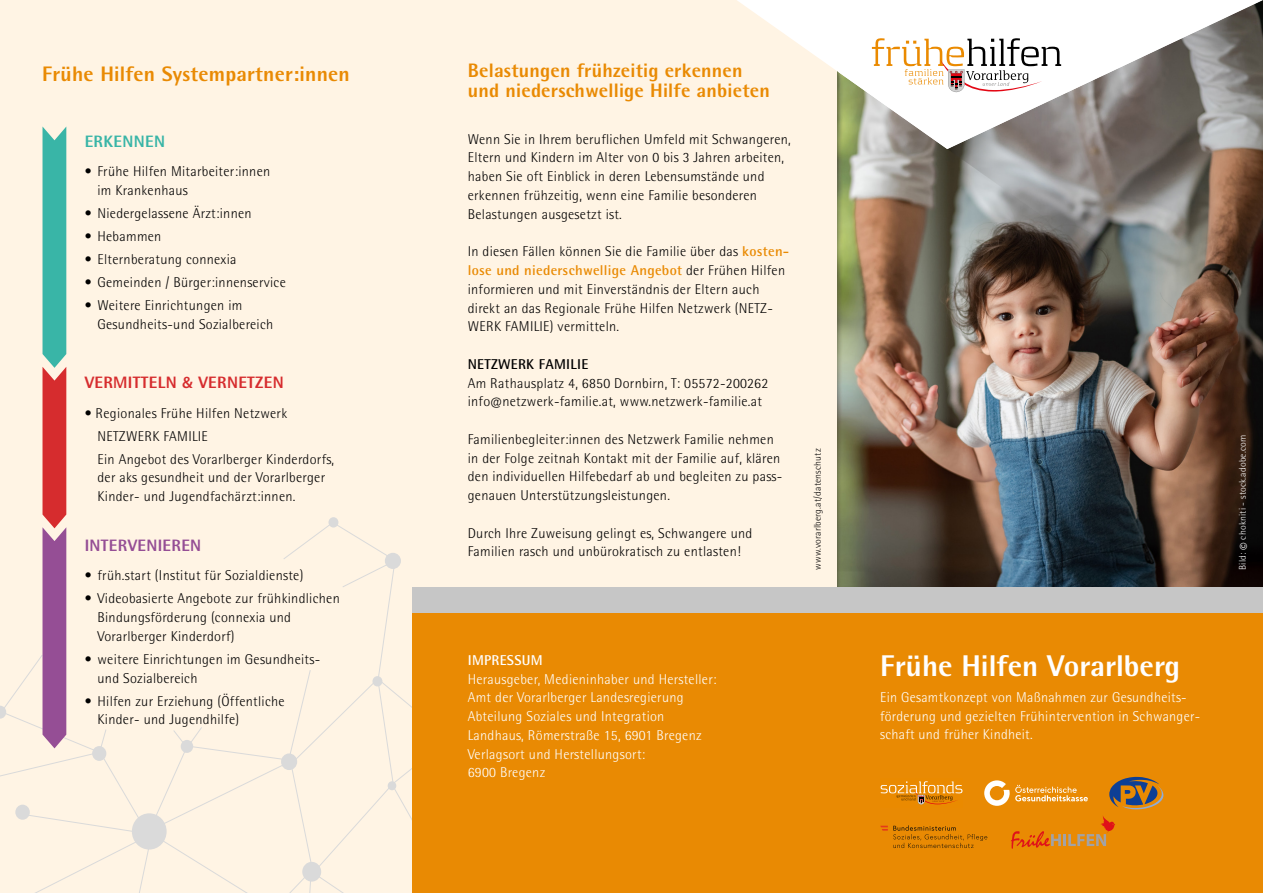
<style>
.page{position:relative;width:1263px;height:893px;background:#fff}
.page>*{position:absolute;margin:0;border:0;box-sizing:border-box;transform-origin:0 0}
.t1{font:800 30px "Rotis Semi Sans Pro";color:#fff}
.t2{font:800 21px "Rotis Semi Sans Pro";letter-spacing:.01em;color:#e98a03}
.t3{font:800 19.5px/19.5px "Rotis Semi Sans Pro";letter-spacing:.01em;color:#e98a03}
.t4{font:800 16.5px "Rotis Semi Sans Pro";letter-spacing:.02em;color:#d62c2e}
.t5{font:800 16.5px "Rotis Semi Sans Pro";letter-spacing:.02em;color:#954e95}
.t6{font:800 16.5px "Rotis Semi Sans Pro";letter-spacing:.02em;color:#39b5a7}
.t7{font:300 14.25px/18.8px "Rotis Semi Sans Pro";letter-spacing:.02em;color:#000}
.t8{font:300 14.25px/18.8px "Rotis Semi Sans Pro";letter-spacing:.02em;color:#fff}
.t9{font:700 14.25px "Rotis Semi Sans Pro";letter-spacing:.02em;color:#000}
.t10{font:700 14.25px "Rotis Semi Sans Pro";letter-spacing:.02em;color:#fff}
.t11{font:300 9.75px "Rotis Semi Sans Pro";letter-spacing:.02em;color:#fff}
.t12{font:300 9.75px "Rotis Semi Sans Pro";letter-spacing:.02em;color:#000}
.s1{font-family:"Myriad Pro";font-weight:600}
.s2{font-weight:700;color:#e98a03}
.s3{font-size:15px}
</style>
<div class="page">
<div style="left:0;top:0;width:838px;height:893px;background:#fff4e4"></div>
<div style="left:412px;top:598px;width:851px;height:295px;background:#e98a03"></div>
<img style="left:838px;top:149px;width:425px;height:438px">
<svg style="left:737px;top:0;width:526px;height:149px"></svg>
<svg style="left:947px;top:149px;width:105px;height:74px;background:#999b9b"></svg>
<svg style="left:839px;top:0;width:423px;height:149px"></svg>
<svg style="left:872px;top:38px;width:189px;height:54px"></svg>
<svg style="left:881px;top:781px;width:81px;height:24px"></svg>
<svg style="left:984px;top:780px;width:104px;height:26px"></svg>
<svg style="left:880px;top:825px;width:107px;height:23px"></svg>
<svg style="left:1011px;top:816px;width:104px;height:33px"></svg>
<svg style="left:1109px;top:777px;width:54px;height:32px"></svg>
<div style="left:412px;top:587px;width:851px;height:25px;background:#c6c6c6"></div>
<svg style="left:0;top:126px;width:432px;height:767px"></svg>
<h2 class="t2" style="left:42px;top:60px;width:309px">Frühe Hilfen Systempartner:innen</h2>
<p class="t6" style="left:85px;top:131px;width:82px">ERKENNEN</p>
<p class="t7" style="left:97px;top:162px;width:174px;text-indent:-13px">• Frühe Hilfen Mitarbeiter:innen im Krankenhaus</p>
<p class="t7" style="left:85px;top:204px;width:168px">• Niedergelassene Ärzt:innen</p>
<p class="t7" style="left:85px;top:227px;width:78px">• Hebammen</p>
<p class="t7" style="left:85px;top:250px;width:153px">• Elternberatung connexia</p>
<p class="t7" style="left:85px;top:273px;width:203px">• Gemeinden / Bürger:innenservice</p>
<p class="t7" style="left:97px;top:296px;width:177px;text-indent:-13px">• Weitere Einrichtungen im<br>Gesundheits-und Sozialbereich</p>
<p class="t4" style="left:85px;top:372px;width:200px">VERMITTELN <span class="s1">&amp;</span> VERNETZEN</p>
<p class="t7" style="left:97px;top:401px;width:238px;line-height:23px;text-indent:-13px">• Regionales Frühe Hilfen Netzwerk<br>NETZWERK FAMILIE<br>Ein Angebot des Vorarlberger Kinderdorfs,</p>
<p class="t7" style="left:97px;top:468px;width:229px">der aks gesundheit und der Vorarlberger<br>Kinder- und Jugendfachärzt:innen.</p>
<p class="t5" style="left:85px;top:535px;width:118px">INTERVENIEREN</p>
<p class="t7" style="left:85px;top:566px;width:220px">• früh.start (Institut für Sozialdienste)</p>
<p class="t7" style="left:97px;top:589px;width:244px;text-indent:-13px">• Videobasierte Angebote zur frühkindlichen<br>Bindungsförderung (connexia und<br>Vorarlberger Kinderdorf)</p>
<p class="t7" style="left:97px;top:650px;width:223px;text-indent:-13px">• weitere Einrichtungen im Gesundheits&shy;und Sozialbereich</p>
<p class="t7" style="left:97px;top:692px;width:189px;text-indent:-13px">• Hilfen zur Erziehung (Öffentliche<br>Kinder- und Jugendhilfe)</p>
<h3 class="t3" style="left:468px;top:61px;width:304px">Belastungen frühzeitig erkennen und niederschwellige Hilfe anbieten</h3>
<p class="t7" style="left:468px;top:130px;width:325px">Wenn Sie in Ihrem beruflichen Umfeld mit Schwangeren, Eltern und Kindern im Alter von 0 bis 3 Jahren arbeiten, haben Sie oft Einblick in deren Lebensumstände und erkennen frühzeitig, wenn eine Familie besonderen Belastungen ausgesetzt ist.</p>
<p class="t7" style="left:468px;top:242px;width:323px">In diesen Fällen können Sie die Familie über das <span class="s2">kosten&shy;lose und niederschwellige Angebot</span> der Frühen Hilfen informieren und mit Einverständnis der Eltern auch direkt an das Regionale Frühe Hilfen Netzwerk (NETZ-WERK FAMILIE) vermitteln.</p>
<p class="t9" style="left:468px;top:355px;width:122px">NETZWERK FAMILIE</p>
<p class="t7" style="left:468px;top:373px;width:302px">Am Rathausplatz 4, 6850 Dornbirn, T: 05572-200262 info@netzwerk-familie.at, www.netzwerk-familie.at</p>
<p class="t7" style="left:468px;top:430px;width:316px">Familienbegleiter:innen des Netzwerk Familie nehmen in der Folge zeitnah Kontakt mit der Familie auf, klären den individuellen Hilfebedarf ab und begleiten zu pass&shy;genauen Unterstützungsleistungen.</p>
<p class="t7" style="left:468px;top:524px;width:286px">Durch Ihre Zuweisung gelingt es, Schwangere und<br>Familien rasch und unbürokratisch zu entlasten!</p>
<p class="t12" style="left:812px;top:570px;width:123px;rotate:-90deg">www.vorarlberg.at/datenschutz</p>
<p class="t10" style="left:468px;top:651px;width:76px">IMPRESSUM</p>
<p class="t8" style="left:468px;top:670px;width:250px">Herausgeber, Medieninhaber und Hersteller:<br>Amt der Vorarlberger Landesregierung Abteilung Soziales und Integration Landhaus, Römerstraße 15, 6901 Bregenz Verlagsort und Herstellungsort:<br>6900 Bregenz</p>
<h1 class="t1" style="left:880px;top:647px;width:301px">Frühe Hilfen Vorarlberg</h1>
<p class="t8" style="left:880px;top:688px;width:322px">Ein Gesamtkonzept von Maßnahmen zur Gesundheits&shy;förderung und gezielten Frühintervention in Schwanger&shy;schaft und früher Kindheit.</p>
<p class="t11" style="left:1237px;top:570px;width:136px;rotate:-90deg">Bild: <span class="s3">©</span> chokniti - stock.adobe.com</p>
</div>
